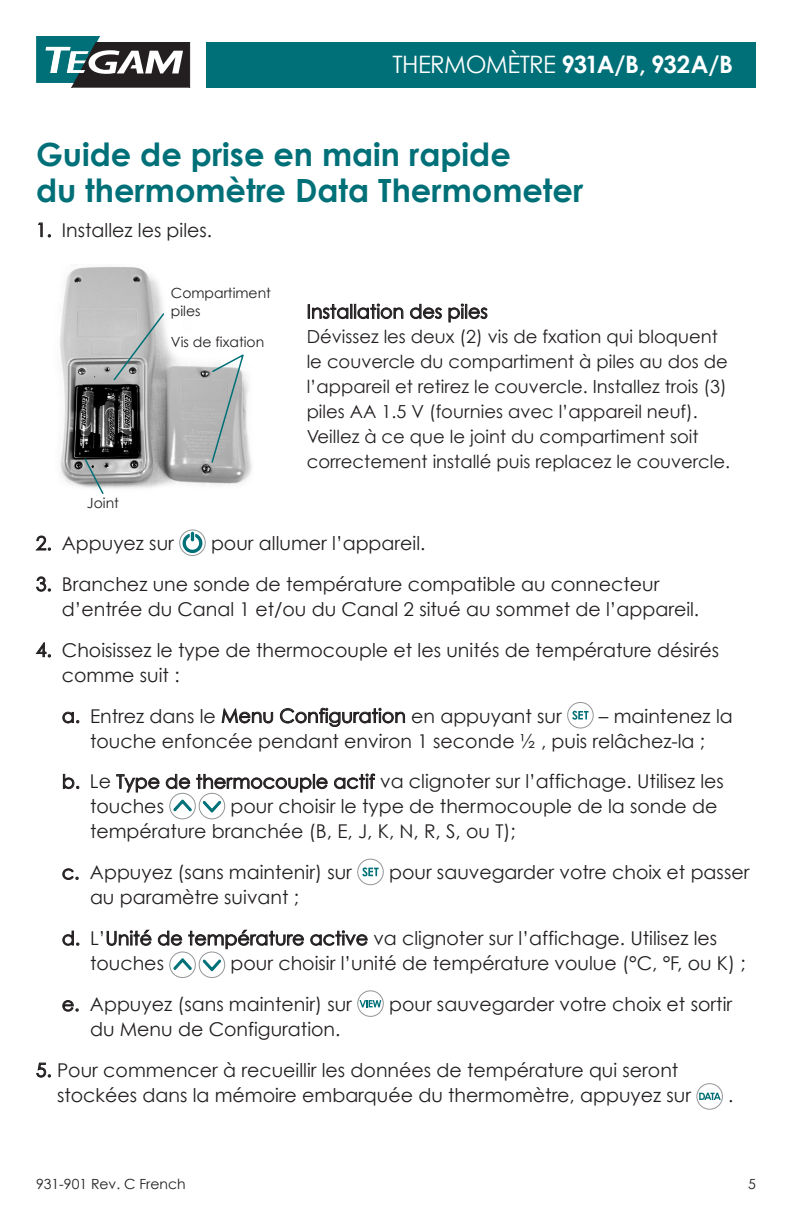
<style>
.page{position:relative;width:792px;height:1224px;background:#fff}
.page>*{position:absolute;margin:0;border:0;box-sizing:border-box;transform-origin:0 0}
.Larger_Copy_931{font:700 32px "Century Gothic";color:#007078}
.t1{font:700 24px "Century Gothic";letter-spacing:-.05em;color:#fff}
.Steps{font:19px/25px "Century Gothic";color:#231f20}
.Small_Copy{font:19px "Century Gothic";color:#231f20}
.Small_Copy-2{font:18px/25px "Century Gothic";color:#231f20}
.Figure{font:14px/18px "Century Gothic";color:#231f20}
.Figure_931{font:14px "Century Gothic";color:#231f20}
.s1{font-weight:400}
</style>
<div class="page">
<svg style="left:38px;top:223px;width:13px;height:14px"></svg>
<svg style="left:308px;top:304px;width:95px;height:15px"></svg>
<svg style="left:410px;top:304px;width:32px;height:15px"></svg>
<svg style="left:449px;top:304px;width:39px;height:18px"></svg>
<svg style="left:36px;top:536px;width:15px;height:15px"></svg>
<svg style="left:183px;top:532px;width:19px;height:21px"></svg>
<div style="left:179px;top:529px;width:27px;height:27px;border:1px solid #939598;border-radius:50%"></div>
<svg style="left:36px;top:576px;width:15px;height:16px"></svg>
<svg style="left:36px;top:642px;width:15px;height:15px"></svg>
<svg style="left:63px;top:712px;width:16px;height:11px"></svg>
<svg style="left:222px;top:708px;width:51px;height:15px"></svg>
<svg style="left:280px;top:708px;width:125px;height:19px"></svg>
<div style="left:567px;top:702px;width:27px;height:27px;border:1px solid #939598;border-radius:50%"></div>
<svg style="left:572px;top:711px;width:17px;height:9px"></svg>
<svg style="left:63px;top:774px;width:16px;height:15px"></svg>
<svg style="left:116px;top:774px;width:43px;height:18px"></svg>
<svg style="left:166px;top:774px;width:24px;height:15px"></svg>
<svg style="left:196px;top:774px;width:132px;height:18px"></svg>
<svg style="left:334px;top:774px;width:41px;height:15px"></svg>
<div style="left:169px;top:793px;width:27px;height:26px;border:1px solid #939598;border-radius:50%"></div>
<svg style="left:173px;top:800px;width:19px;height:11px"></svg>
<div style="left:199px;top:793px;width:26px;height:26px;border:1px solid #939598;border-radius:50%"></div>
<svg style="left:203px;top:801px;width:18px;height:11px"></svg>
<svg style="left:62px;top:868px;width:17px;height:12px"></svg>
<div style="left:357px;top:859px;width:27px;height:26px;border:1px solid #939598;border-radius:50%"></div>
<svg style="left:362px;top:867px;width:17px;height:9px"></svg>
<svg style="left:63px;top:931px;width:16px;height:15px"></svg>
<svg style="left:107px;top:930px;width:44px;height:16px"></svg>
<svg style="left:158px;top:931px;width:24px;height:15px"></svg>
<svg style="left:188px;top:930px;width:116px;height:19px"></svg>
<svg style="left:310px;top:930px;width:58px;height:16px"></svg>
<div style="left:169px;top:952px;width:27px;height:26px;border:1px solid #939598;border-radius:50%"></div>
<svg style="left:173px;top:958px;width:19px;height:12px"></svg>
<div style="left:199px;top:952px;width:26px;height:26px;border:1px solid #939598;border-radius:50%"></div>
<svg style="left:203px;top:959px;width:18px;height:12px"></svg>
<svg style="left:62px;top:1000px;width:17px;height:12px"></svg>
<div style="left:357px;top:990px;width:27px;height:27px;border:1px solid #939598;border-radius:50%"></div>
<svg style="left:359px;top:1000px;width:22px;height:7px"></svg>
<svg style="left:36px;top:1063px;width:15px;height:14px"></svg>
<div style="left:696px;top:1083px;width:27px;height:27px;border:1px solid #939598;border-radius:50%"></div>
<svg style="left:699px;top:1093px;width:22px;height:7px"></svg>
<img style="left:60px;top:267px;width:192px;height:222px">
<svg style="left:210px;top:352px;width:35px;height:112px;background:#b5bcbc"></svg>
<svg style="left:112px;top:312px;width:54px;height:70px;background:#b6baba"></svg>
<svg style="left:83px;top:457px;width:22px;height:37px"></svg>
<div style="left:206px;top:42px;width:550px;height:46px;background:#007078"></div>
<svg style="left:36px;top:36px;width:154px;height:52px"></svg>
<p class="t1" style="left:393px;top:49px;width:342px"><span class="s1">THERMOMÈTRE</span> 931A/B, 932A/B</p>
<p class="Larger_Copy_931" style="left:36px;top:135px;width:476px">Guide de prise en main rapide</p>
<p class="Larger_Copy_931" style="left:36px;top:171px;width:549px">du thermomètre Data Thermometer</p>
<p class="Steps" style="left:36px;top:217px;width:178px">1. Installez les piles.</p>
<p class="Figure" style="left:171px;top:284px;width:102px">Compartiment piles</p>
<p class="Figure" style="left:171px;top:332px;width:95px">Vis de fixation</p>
<p class="Figure" style="left:87px;top:493px;width:34px">Joint</p>
<p class="Small_Copy" style="left:307px;top:300px;width:183px">Installation des piles</p>
<p class="Small_Copy-2" style="left:307px;top:324px;width:425px">Dévissez les deux (2) vis de fxation qui bloquent le couvercle du compartiment à piles au dos de l’appareil et retirez le couvercle. Installez trois (3) piles AA 1.5 V (fournies avec l’appareil neuf).<br>Veillez à ce que le joint du compartiment soit correctement installé puis replacez le couvercle.</p>
<p class="Steps" style="left:36px;top:530px;width:139px">2. Appuyez sur</p>
<p class="Steps" style="left:211px;top:530px;width:216px">pour allumer l’appareil.</p>
<p class="Steps" style="left:62px;top:571px;width:639px;text-indent:-26px">3. Branchez une sonde de température compatible au connecteur d’entrée du Canal 1 et/ou du Canal 2 situé au sommet de l’appareil.</p>
<p class="Steps" style="left:62px;top:637px;width:659px;text-indent:-26px">4. Choisissez le type de thermocouple et les unités de température désirés comme suit :</p>
<p class="Steps" style="left:62px;top:703px;width:502px">a. Entrez dans le Menu Configuration en appuyant sur</p>
<p class="Steps" style="left:90px;top:703px;width:644px;text-indent:509px">– maintenez la touche enfoncée pendant environ 1 seconde ½ , puis relâchez-la ;</p>
<p class="Steps" style="left:90px;top:769px;width:635px;text-indent:-28px">b. Le Type de thermocouple actif va clignoter sur l’affichage. Utilisez les touches</p>
<p class="Steps" style="left:90px;top:794px;width:629px;text-indent:140px">pour choisir le type de thermocouple de la sonde de température branchée (B, E, J, K, N, R, S, ou T);</p>
<p class="Steps" style="left:62px;top:860px;width:292px">c. Appuyez (sans maintenir) sur</p>
<p class="Steps" style="left:389px;top:860px;width:362px">pour sauvegarder votre choix et passer</p>
<p class="Steps" style="left:90px;top:885px;width:211px">au paramètre suivant ;</p>
<p class="Steps" style="left:90px;top:925px;width:629px;text-indent:-28px">d. L’Unité de température active va clignoter sur l’affichage. Utilisez les touches</p>
<p class="Steps" style="left:230px;top:950px;width:517px">pour choisir l’unité de température voulue (°C, °F, ou K) ;</p>
<p class="Steps" style="left:62px;top:991px;width:292px">e. Appuyez (sans maintenir) sur</p>
<p class="Steps" style="left:389px;top:991px;width:345px">pour sauvegarder votre choix et sortir</p>
<p class="Steps" style="left:90px;top:1016px;width:252px">du Menu de Configuration.</p>
<p class="Steps" style="left:57px;top:1057px;width:636px;text-indent:-21px">5. Pour commencer à recueillir les données de température qui seront stockées dans la mémoire embarquée du thermomètre, appuyez sur</p>
<p class="Steps" style="left:728px;top:1082px;width:7px">.</p>
<p class="Figure_931" style="left:36px;top:1175px;width:151px">931-901 Rev. C French</p>
<p class="Figure_931" style="left:748px;top:1175px;width:9px">5</p>
</div>
